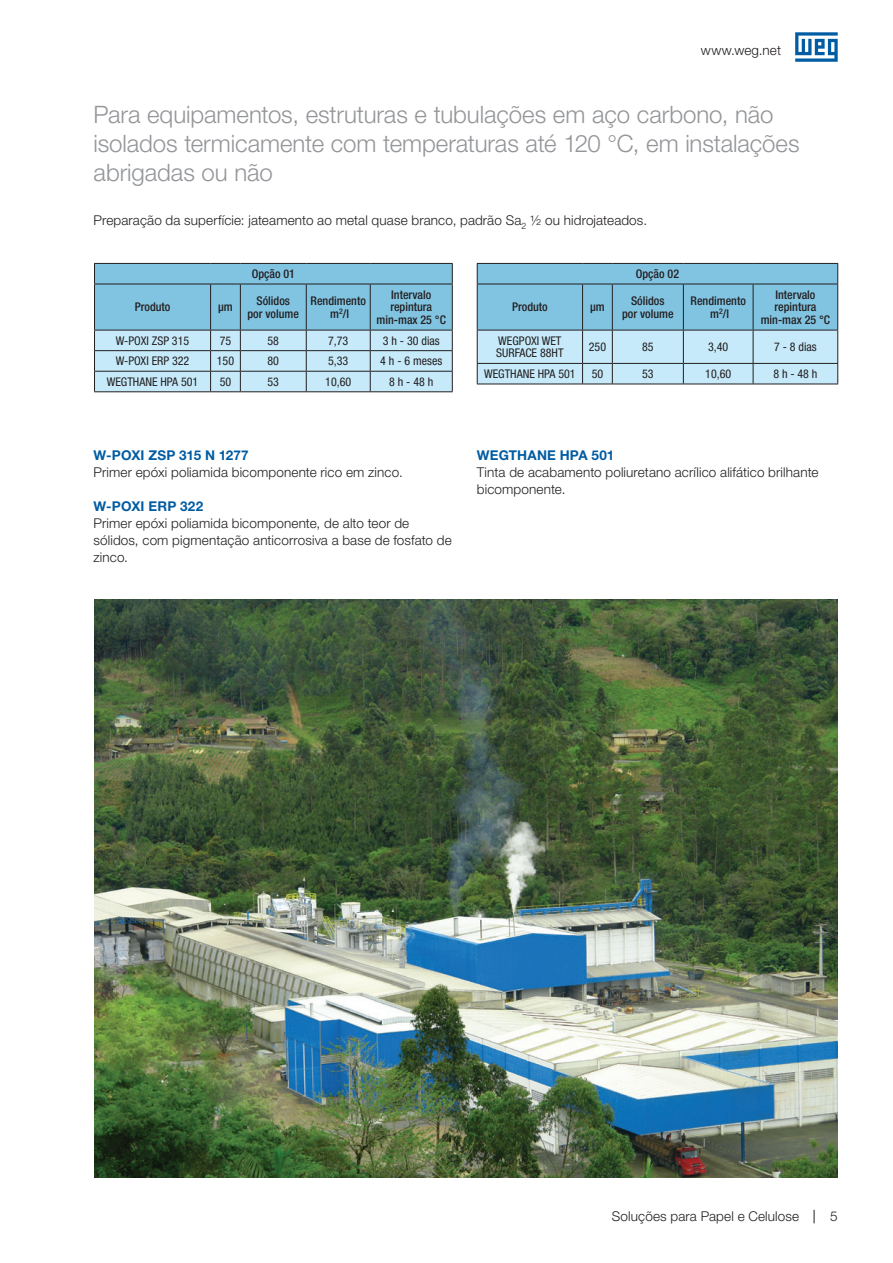
<style>
.page{position:relative;width:893px;height:1263px;background:#fff}
.page>*{position:absolute;margin:0;border:0;box-sizing:border-box;transform-origin:0 0}
._1-TITULO_copy{font:300 24px/28.8px "Helvetica Neue LT Pro";letter-spacing:-.005em;color:#939598}
._0-TEXTO{font:300 13.5px/17px "Helvetica Neue LT Pro";letter-spacing:.01em;color:#231f20}
._09___Copy_BLACK_HN4{font:300 13.5px "Helvetica Neue LT Pro";letter-spacing:.01em;color:#231f20}
._2-TITULO{font:700 13.5px "Helvetica Neue LT Pro";letter-spacing:.015em;color:#015ca3}
._9-CORPO_TABELA{font:condensed 12px/12.8px "Helvetica Neue LT Pro";color:#231f20}
._8-CABEÇALHO_TABELA{font:500 condensed 12px/12.8px "Helvetica Neue LT Pro";color:#231f20;text-align:center}
</style>
<div class="page">
<svg style="left:814px;top:1210px;width:1px;height:13px"></svg>
<svg style="left:795px;top:32px;width:43px;height:30px"></svg>
<svg style="left:94px;top:263px;width:359px;height:129px;background:#9acce2"></svg>
<hr style="left:240px;top:391px;width:66px;height:1px;background:#231f20">
<hr style="left:306px;top:391px;width:64px;height:1px;background:#231f20">
<hr style="left:370px;top:391px;width:83px;height:1px;background:#231f20">
<svg style="left:477px;top:263px;width:361px;height:122px;background:#99cbe2"></svg>
<hr style="left:612px;top:384px;width:71px;height:1px;background:#231f20">
<hr style="left:683px;top:384px;width:70px;height:1px;background:#231f20">
<hr style="left:753px;top:384px;width:85px;height:1px;background:#231f20">
<img style="left:94px;top:600px;width:744px;height:578px">
<p class="_0-TEXTO" style="left:701px;top:42px;width:82px">www.weg.net</p>
<p class="_1-TITULO_copy" style="left:94px;top:100px;width:708px">Para equipamentos, estruturas e tubulações em aço carbono, não isolados termicamente com temperaturas até 120 °C, em instalações abrigadas ou não</p>
<p class="_09___Copy_BLACK_HN4" style="left:94px;top:212px;width:555px">Preparação da superfície: jateamento ao metal quase branco, padrão Sa<sub>2</sub> ½ ou hidrojateados.</p>
<p class="_8-CABEÇALHO_TABELA" style="left:252px;top:267px;width:45px">Opção 01</p>
<p class="_8-CABEÇALHO_TABELA" style="left:636px;top:267px;width:45px">Opção 02</p>
<p class="_8-CABEÇALHO_TABELA" style="left:135px;top:301px;width:37px">Produto</p>
<p class="_8-CABEÇALHO_TABELA" style="left:218px;top:301px;width:16px">µm</p>
<p class="_8-CABEÇALHO_TABELA" style="left:248px;top:294px;width:53px">Sólidos por volume</p>
<p class="_8-CABEÇALHO_TABELA" style="left:311px;top:294px;width:57px">Rendimento</p>
<p class="_8-CABEÇALHO_TABELA" style="left:330px;top:307px;width:20px">m<sup>2</sup>/l</p>
<p class="_8-CABEÇALHO_TABELA" style="left:390px;top:288px;width:43px;text-align:left">Intervalo repintura</p>
<p class="_8-CABEÇALHO_TABELA" style="left:377px;top:313px;width:71px">min-max 25 °C</p>
<p class="_8-CABEÇALHO_TABELA" style="left:512px;top:301px;width:37px">Produto</p>
<p class="_8-CABEÇALHO_TABELA" style="left:590px;top:301px;width:16px">µm</p>
<p class="_8-CABEÇALHO_TABELA" style="left:622px;top:294px;width:53px">Sólidos por volume</p>
<p class="_8-CABEÇALHO_TABELA" style="left:691px;top:294px;width:57px">Rendimento</p>
<p class="_8-CABEÇALHO_TABELA" style="left:710px;top:307px;width:20px">m<sup>2</sup>/l</p>
<p class="_8-CABEÇALHO_TABELA" style="left:774px;top:288px;width:43px;text-align:left">Intervalo repintura</p>
<p class="_8-CABEÇALHO_TABELA" style="left:761px;top:313px;width:71px">min-max 25 °C</p>
<p class="_9-CORPO_TABELA" style="left:116px;top:334px;width:75px">W-POXI ZSP 315</p>
<p class="_9-CORPO_TABELA" style="left:220px;top:334px;width:13px">75</p>
<p class="_9-CORPO_TABELA" style="left:268px;top:334px;width:13px">58</p>
<p class="_9-CORPO_TABELA" style="left:328px;top:334px;width:22px">7,73</p>
<p class="_9-CORPO_TABELA" style="left:383px;top:334px;width:58px">3 h - 30 dias</p>
<p class="_9-CORPO_TABELA" style="left:116px;top:354px;width:75px">W-POXI ERP 322</p>
<p class="_9-CORPO_TABELA" style="left:217px;top:354px;width:19px">150</p>
<p class="_9-CORPO_TABELA" style="left:268px;top:354px;width:13px">80</p>
<p class="_9-CORPO_TABELA" style="left:328px;top:354px;width:22px">5,33</p>
<p class="_9-CORPO_TABELA" style="left:380px;top:354px;width:63px">4 h - 6 meses</p>
<p class="_9-CORPO_TABELA" style="left:107px;top:375px;width:93px">WEGTHANE HPA 501</p>
<p class="_9-CORPO_TABELA" style="left:220px;top:375px;width:13px">50</p>
<p class="_9-CORPO_TABELA" style="left:268px;top:375px;width:13px">53</p>
<p class="_9-CORPO_TABELA" style="left:325px;top:375px;width:27px">10,60</p>
<p class="_9-CORPO_TABELA" style="left:389px;top:375px;width:46px">8 h - 48 h</p>
<p class="_9-CORPO_TABELA" style="left:496px;top:334px;width:69px">WEGPOXI WET<br>SURFACE 88HT</p>
<p class="_9-CORPO_TABELA" style="left:589px;top:340px;width:19px">250</p>
<p class="_9-CORPO_TABELA" style="left:642px;top:340px;width:13px">85</p>
<p class="_9-CORPO_TABELA" style="left:708px;top:340px;width:22px">3,40</p>
<p class="_9-CORPO_TABELA" style="left:774px;top:340px;width:44px">7 - 8 dias</p>
<p class="_9-CORPO_TABELA" style="left:484px;top:367px;width:93px">WEGTHANE HPA 501</p>
<p class="_9-CORPO_TABELA" style="left:592px;top:367px;width:13px">50</p>
<p class="_9-CORPO_TABELA" style="left:642px;top:367px;width:13px">53</p>
<p class="_9-CORPO_TABELA" style="left:705px;top:367px;width:27px">10,60</p>
<p class="_9-CORPO_TABELA" style="left:773px;top:367px;width:46px">8 h - 48 h</p>
<p class="_2-TITULO" style="left:94px;top:446px;width:157px">W-POXI ZSP 315 N 1277</p>
<p class="_0-TEXTO" style="left:94px;top:463px;width:311px">Primer epóxi poliamida bicomponente rico em zinco.</p>
<p class="_2-TITULO" style="left:94px;top:497px;width:111px">W-POXI ERP 322</p>
<p class="_0-TEXTO" style="left:94px;top:514px;width:360px">Primer epóxi poliamida bicomponente, de alto teor de sólidos, com pigmentação anticorrosiva a base de fosfato de zinco.</p>
<p class="_2-TITULO" style="left:477px;top:446px;width:139px">WEGTHANE HPA 501</p>
<p class="_0-TEXTO" style="left:477px;top:463px;width:343px">Tinta de acabamento poliuretano acrílico alifático brilhante bicomponente.</p>
<p class="_0-TEXTO" style="left:612px;top:1208px;width:189px">Soluções para Papel e Celulose</p>
<p class="_0-TEXTO" style="left:830px;top:1208px;width:9px">5</p>
</div>
